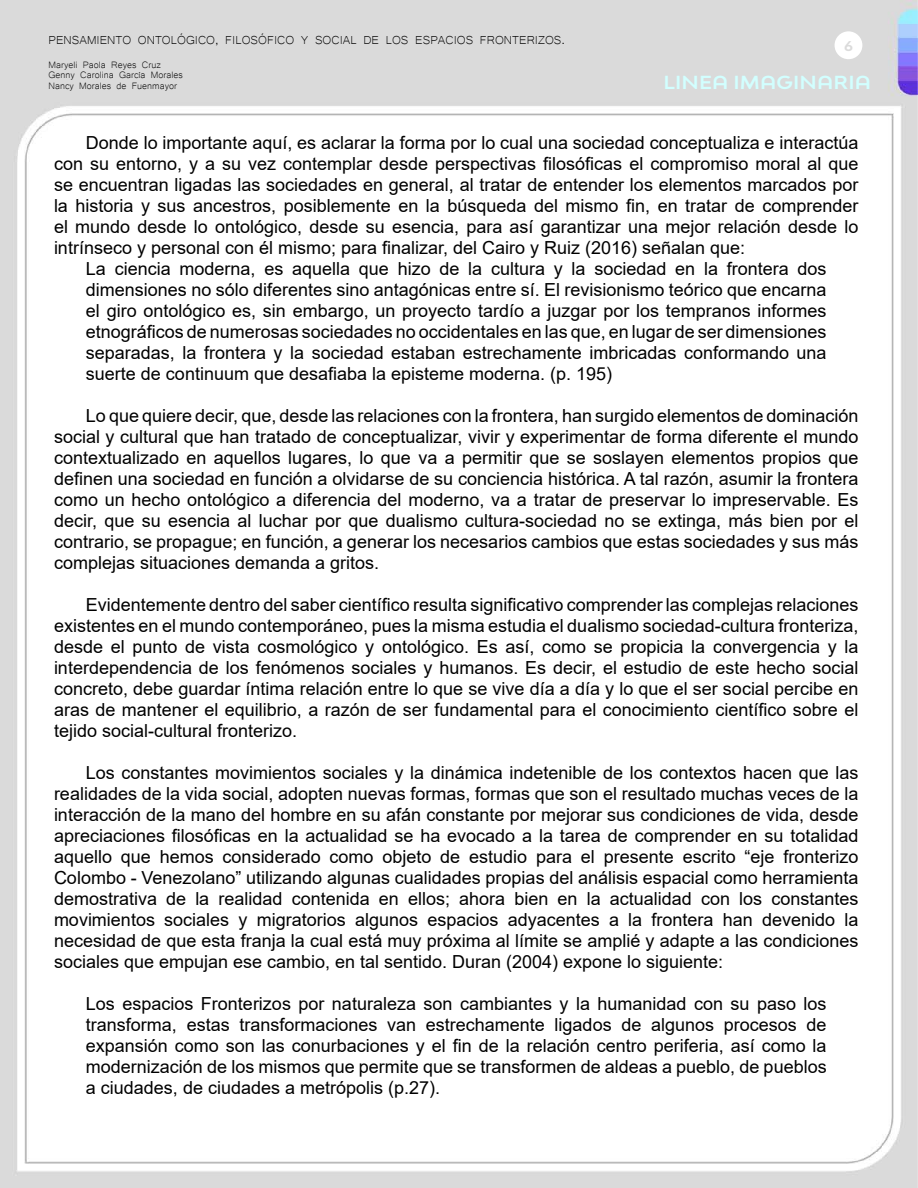
<style>
.page{position:relative;width:918px;height:1188px;background:#fff}
.page>*{position:absolute;margin:0;border:0;box-sizing:border-box;transform-origin:0 0}
.t1{font:18px/21px "Arial";color:#000;text-align:justify}
.t2{font:700 expanded 18px "Bw Modelica SS01";letter-spacing:.01em;color:#d2ffff}
.t3{font:15px "Microsoft Yi Baiti";color:#000}
.t4{font:700 expanded 13.5px "Bw Modelica SS01";color:#dbdbdb}
.t5{font:12px/10.5px "Microsoft Yi Baiti";color:#000}
</style>
<div class="page">
<img style="left:0;top:0;width:918px;height:1188px">
<div style="left:835px;top:31px;width:27px;height:28px;background:#fff;border-radius:50%"></div>
<p class="t3" style="left:48px;top:31px;width:518px">PENSAMIENTO ONTOLÓGICO, FILOSÓFICO Y SOCIAL DE LOS ESPACIOS FRONTERIZOS.</p>
<p class="t5" style="left:48px;top:58px;width:136px">Maryeli Paola Reyes Cruz<br>Genny Carolina García Morales<br>Nancy Morales de Fuenmayor</p>
<p class="t4" style="left:844px;top:37px;width:10px">6</p>
<p class="t2" style="left:663px;top:71px;width:209px">LINEA IMAGINARIA</p>
<p class="t1" style="left:86px;top:132px;width:774px">Donde lo importante aquí, es aclarar la forma por lo cual una sociedad conceptualiza e interactúa</p>
<p class="t1" style="left:54px;top:153px;width:806px">con su entorno, y a su vez contemplar desde perspectivas filosóficas el compromiso moral al que</p>
<p class="t1" style="left:54px;top:174px;width:806px">se encuentran ligadas las sociedades en general, al tratar de entender los elementos marcados por</p>
<p class="t1" style="left:54px;top:195px;width:806px">la historia y sus ancestros, posiblemente en la búsqueda del mismo fin, en tratar de comprender</p>
<p class="t1" style="left:54px;top:216px;width:806px">el mundo desde lo ontológico, desde su esencia, para así garantizar una mejor relación desde lo</p>
<p class="t1" style="left:54px;top:237px;width:693px">intrínseco y personal con él mismo; para finalizar, del Cairo y Ruiz (2016) señalan que:</p>
<p class="t1" style="left:86px;top:258px;width:742px">La ciencia moderna, es aquella que hizo de la cultura y la sociedad en la frontera dos</p>
<p class="t1" style="left:86px;top:279px;width:742px">dimensiones no sólo diferentes sino antagónicas entre sí. El revisionismo teórico que encarna</p>
<p class="t1" style="left:86px;top:300px;width:742px">el giro ontológico es, sin embargo, un proyecto tardío a juzgar por los tempranos informes</p>
<p class="t1" style="left:86px;top:321px;width:742px">etnográficos de numerosas sociedades no occidentales en las que, en lugar de ser dimensiones</p>
<p class="t1" style="left:86px;top:342px;width:742px">separadas, la frontera y la sociedad estaban estrechamente imbricadas conformando una</p>
<p class="t1" style="left:86px;top:363px;width:528px">suerte de continuum que desafiaba la episteme moderna. (p. 195)</p>
<p class="t1" style="left:54px;top:405px;width:806px;text-indent:32px">Lo que quiere decir, que, desde las relaciones con la frontera, han surgido elementos de dominación social y cultural que han tratado de conceptualizar, vivir y experimentar de forma diferente el mundo contextualizado en aquellos lugares, lo que va a permitir que se soslayen elementos propios que definen una sociedad en función a olvidarse de su conciencia histórica. A tal razón, asumir la frontera como un hecho ontológico a diferencia del moderno, va a tratar de preservar lo impreservable. Es decir, que su esencia al luchar por que dualismo cultura-sociedad no se extinga, más bien por el contrario, se propague; en función, a generar los necesarios cambios que estas sociedades y sus más complejas situaciones demanda a gritos.</p>
<p class="t1" style="left:54px;top:594px;width:806px;text-indent:32px">Evidentemente dentro del saber científico resulta significativo comprender las complejas relaciones existentes en el mundo contemporáneo, pues la misma estudia el dualismo sociedad-cultura fronteriza, desde el punto de vista cosmológico y ontológico. Es así, como se propicia la convergencia y la interdependencia de los fenómenos sociales y humanos. Es decir, el estudio de este hecho social concreto, debe guardar íntima relación entre lo que se vive día a día y lo que el ser social percibe en aras de mantener el equilibrio, a razón de ser fundamental para el conocimiento científico sobre el tejido social-cultural fronterizo.</p>
<p class="t1" style="left:54px;top:762px;width:806px;text-indent:32px">Los constantes movimientos sociales y la dinámica indetenible de los contextos hacen que las realidades de la vida social, adopten nuevas formas, formas que son el resultado muchas veces de la interacción de la mano del hombre en su afán constante por mejorar sus condiciones de vida, desde apreciaciones filosóficas en la actualidad se ha evocado a la tarea de comprender en su totalidad aquello que hemos considerado como objeto de estudio para el presente escrito “eje fronterizo Colombo - Venezolano” utilizando algunas cualidades propias del análisis espacial como herramienta demostrativa de la realidad contenida en ellos; ahora bien en la actualidad con los constantes movimientos sociales y migratorios algunos espacios adyacentes a la frontera han devenido la necesidad de que esta franja la cual está muy próxima al límite se amplié y adapte a las condiciones sociales que empujan ese cambio, en tal sentido. Duran (2004) expone lo siguiente:</p>
<p class="t1" style="left:86px;top:993px;width:742px">Los espacios Fronterizos por naturaleza son cambiantes y la humanidad con su paso los transforma, estas transformaciones van estrechamente ligados de algunos procesos de expansión como son las conurbaciones y el fin de la relación centro periferia, así como la modernización de los mismos que permite que se transformen de aldeas a pueblo, de pueblos a ciudades, de ciudades a metrópolis (p.27).</p>
</div>
